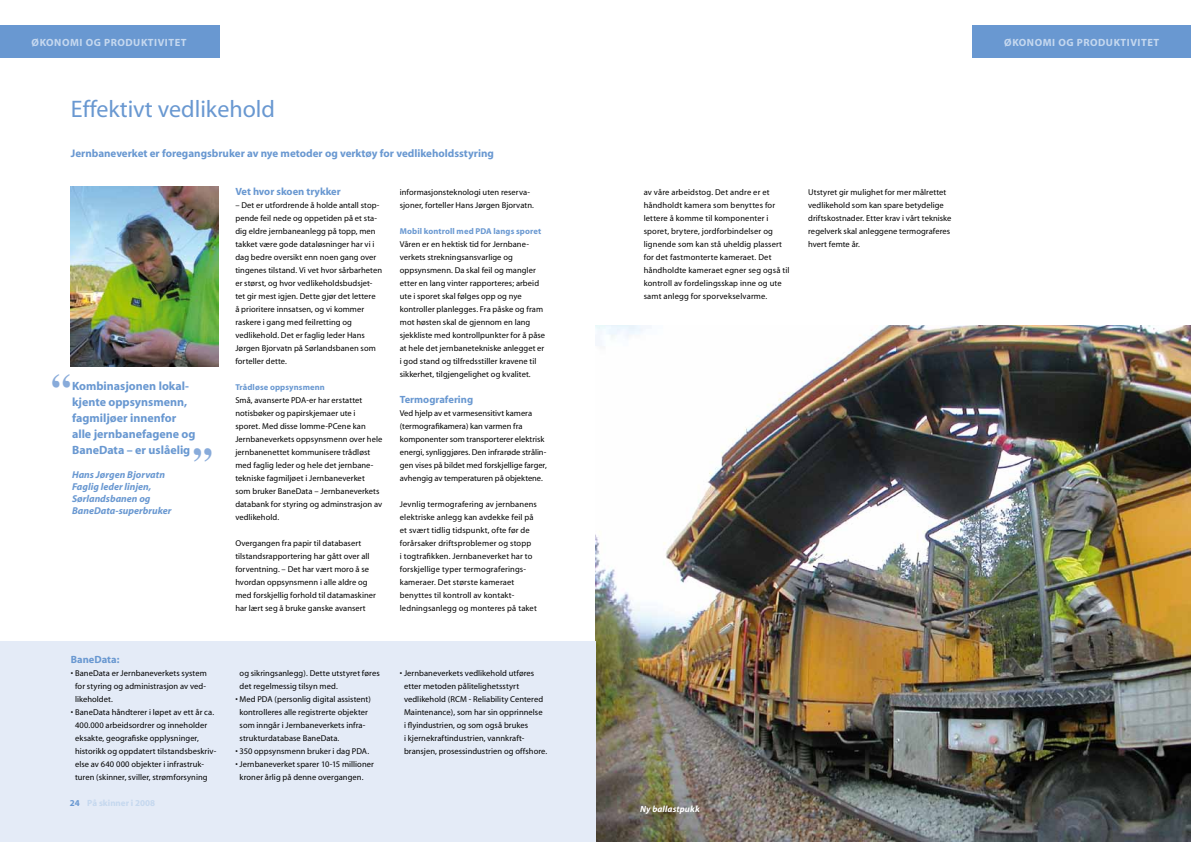
<style>
.page{position:relative;width:1191px;height:842px;background:#fff}
.page>*{position:absolute;margin:0;border:0;box-sizing:border-box;transform-origin:0 0}
.t1{font:700 39px "Times";color:#88abda}
.t2{font:24px "Myriad MM 400 600";color:#6998d1}
.t3{font:700 12px/16px "Myriad";color:#6998d1}
.t4{font:700 11px "Myriad";color:#6998d1}
.t5{font:700 10.5px "Myriad";letter-spacing:.05em;color:#c5d8ef}
.t6{font:700 10.5px "Myriad";color:#6998d1}
.t7{font:italic 700 10px/12px "Myriad";color:#6998d1}
.t8{font:700 9px "Myriad";color:#c5d8ef}
.t9{font:italic 700 9px "Myriad";letter-spacing:.01em;color:#fff}
.t10{font:8.5px/13px "Myriad MM 400 600";letter-spacing:.01em;color:#000}
.t11{font:700 8.5px "Myriad";letter-spacing:.01em;color:#6998d1}
.s1{color:#6998d1}
</style>
<div class="page">
<img style="left:595px;top:325px;width:596px;height:517px">
<div style="left:0;top:641px;width:595px;height:201px;background:#e4ebf7"></div>
<div style="left:0;top:26px;width:219px;height:32px;background:#6998d1"></div>
<div style="left:972px;top:26px;width:219px;height:32px;background:#6998d1"></div>
<img style="left:71px;top:186px;width:147px;height:180px">
<p class="t5" style="left:32px;top:37px;width:101px">økonomi og produktivitet</p>
<p class="t5" style="left:1004px;top:37px;width:101px">økonomi og produktivitet</p>
<h2 class="t2" style="left:71px;top:98px;width:206px">Effektivt vedlikehold</h2>
<p class="t4" style="left:71px;top:148px;width:424px">Jernbaneverket er foregangsbruker av nye metoder og verktøy for vedlikeholdsstyring</p>
<h1 class="t1" style="left:51px;top:350px;width:21px">“</h1>
<h3 class="t3" style="left:72px;top:378px;width:125px">Kombinasjonen lokal&shy;kjente oppsynsmenn, fagmiljøer innenfor alle jernbanefagene og<br>BaneData – er uslåelig</h3>
<p class="t7" style="left:72px;top:469px;width:101px">Hans Jørgen Bjorvatn<br>Faglig leder linjen,<br>Sørlandsbanen og<br>BaneData-superbruker</p>
<h1 class="t1" style="left:193px;top:425px;width:21px">”</h1>
<p class="t6" style="left:71px;top:654px;width:50px">BaneData:</p>
<p class="t10" style="left:75px;top:667px;width:133px;text-align:justify;text-indent:-4px">• BaneData er Jernbaneverkets system for styring og administrasjon av ved&shy;likeholdet.</p>
<p class="t10" style="left:75px;top:706px;width:143px;text-indent:-4px">• BaneData håndterer i løpet av ett år ca.<br>400.000 arbeidsordrer og inneholder eksakte, geografiske opplysninger, historikk og oppdatert tilstandsbeskriv&shy;else av 640 000 objekter i infrastruk&shy;turen (skinner, sviller, strømforsyning</p>
<p class="t8" style="left:70px;top:798px;width:87px"><span class="s1">24</span> På skinner i 2008</p>
<p class="t6" style="left:235px;top:186px;width:107px">Vet hvor skoen trykker</p>
<p class="t10" style="left:235px;top:199px;width:148px">– Det er utfordrende å holde antall stop&shy;pende feil nede og oppetiden på et sta&shy;dig eldre jernbaneanlegg på topp, men takket være gode dataløsninger har vi i dag bedre oversikt enn noen gang over tingenes tilstand. Vi vet hvor sårbarheten er størst, og hvor vedlikeholdsbudsjet&shy;tet gir mest igjen. Dette gjør det lettere<br>å prioritere innsatsen, og vi kommer raskere i gang med feilretting og vedlikehold. Det er faglig leder Hans Jørgen Bjorvatn på Sørlandsbanen som forteller dette.</p>
<p class="t11" style="left:235px;top:383px;width:91px">Trådløse oppsynsmenn</p>
<p class="t10" style="left:235px;top:394px;width:149px">Små, avanserte PDA-er har erstattet notisbøker og papirskjemaer ute i sporet. Med disse lomme-PCene kan Jernbaneverkets oppsynsmenn over hele jernbanenettet kommunisere trådløst med faglig leder og hele det jernbane&shy;tekniske fagmiljøet i Jernbaneverket<br>som bruker BaneData – Jernbaneverkets databank for styring og adminstrasjon av vedlikehold.</p>
<p class="t10" style="left:235px;top:537px;width:142px">Overgangen fra papir til databasert tilstandsrapportering har gått over all forventning. – Det har vært moro å se hvordan oppsynsmenn i alle aldre og med forskjellig forhold til datamaskiner har lært seg å bruke ganske avansert</p>
<p class="t10" style="left:400px;top:186px;width:136px">informasjonsteknologi uten reserva&shy;sjoner, forteller Hans Jørgen Bjorvatn.</p>
<p class="t11" style="left:400px;top:227px;width:143px">Mobil kontroll med PDA langs sporet</p>
<p class="t10" style="left:400px;top:238px;width:147px">Våren er en hektisk tid for Jernbane&shy;verkets strekningsansvarlige og oppsynsmenn. Da skal feil og mangler etter en lang vinter rapporteres; arbeid ute i sporet skal følges opp og nye kontroller planlegges. Fra påske og fram mot høsten skal de gjennom en lang sjekkliste med kontrollpunkter for å påse at hele det jernbanetekniske anlegget er i god stand og tilfredsstiller kravene til sikkerhet, tilgjengelighet og kvalitet.</p>
<p class="t6" style="left:400px;top:394px;width:75px">Termografering</p>
<p class="t10" style="left:400px;top:407px;width:148px">Ved hjelp av et varmesensitivt kamera (termografikamera) kan varmen fra komponenter som transporterer elektrisk energi, synliggjøres. Den infrarøde strålin&shy;gen vises på bildet med forskjellige farger, avhengig av temperaturen på objektene.</p>
<p class="t10" style="left:400px;top:498px;width:139px">Jevnlig termografering av jernbanens elektriske anlegg kan avdekke feil på et svært tidlig tidspunkt, ofte før de forårsaker driftsproblemer og stopp<br>i togtrafikken. Jernbaneverket har to forskjellige typer termograferings&shy;kameraer. Det største kameraet benyttes til kontroll av kontakt&shy;ledningsanlegg og monteres på taket</p>
<p class="t10" style="left:239px;top:667px;width:142px">og sikringsanlegg). Dette utstyret føres det regelmessig tilsyn med.</p>
<p class="t10" style="left:239px;top:693px;width:133px;text-indent:-4px">• Med PDA (personlig digital assistent) kontrolleres alle registrerte objekter som inngår i Jernbaneverkets infra&shy;strukturdatabase BaneData.</p>
<p class="t10" style="left:235px;top:745px;width:135px">• 350 oppsynsmenn bruker i dag PDA.</p>
<p class="t10" style="left:239px;top:758px;width:136px;text-indent:-4px">• Jernbaneverket sparer 10-15 millioner kroner årlig på denne overgangen.</p>
<p class="t10" style="left:404px;top:667px;width:145px;text-indent:-4px">• Jernbaneverkets vedlikehold utføres etter metoden pålitelighetsstyrt vedlikehold (RCM - Reliability Centered Maintenance), som har sin opprinnelse<br>i flyindustrien, og som også brukes<br>i kjernekraftindustrien, vannkraft&shy;bransjen, prosessindustrien og offshore.</p>
<p class="t10" style="left:643px;top:186px;width:147px">av våre arbeidstog. Det andre er et håndholdt kamera som benyttes for lettere å komme til komponenter i sporet, brytere, jordforbindelser og lignende som kan stå uheldig plassert for det fastmonterte kameraet. Det håndholdte kameraet egner seg også til kontroll av fordelingsskap inne og ute samt anlegg for sporvekselvarme.</p>
<p class="t10" style="left:808px;top:186px;width:145px">Utstyret gir mulighet for mer målrettet vedlikehold som kan spare betydelige driftskostnader. Etter krav i vårt tekniske regelverk skal anleggene termograferes hvert femte år.</p>
<p class="t9" style="left:640px;top:804px;width:61px">Ny ballastpukk</p>
</div>
